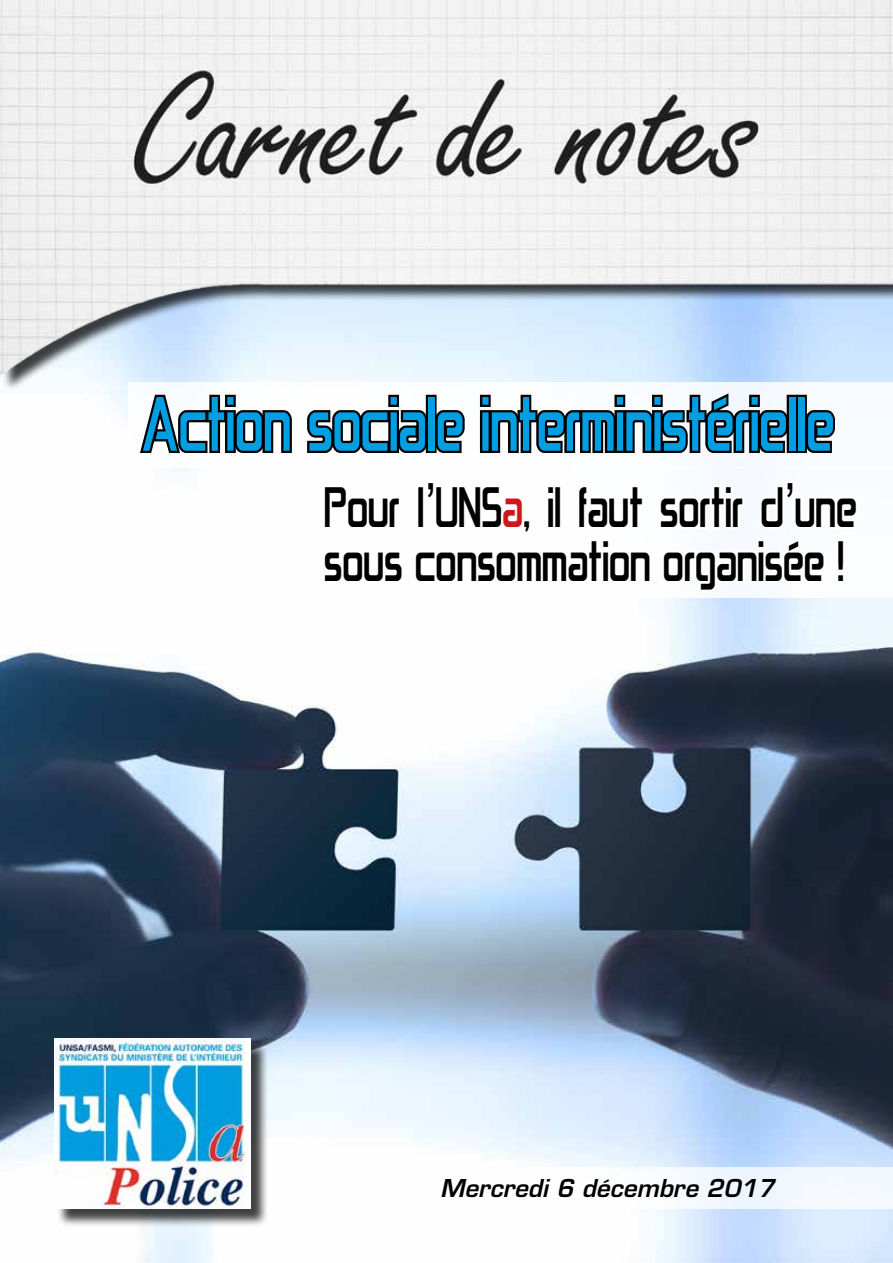
<style>
.page{position:relative;width:893px;height:1263px;background:#fff}
.page>*{position:absolute;margin:0;border:0;box-sizing:border-box;transform-origin:0 0}
.t1{font:82.5px "Conviction";color:#009fe3;scale:.81 1}
.t2{font:61.05px/54px "Conviction";color:#000;scale:.81 1}
.t3{font:italic 600 24px "Eurostile LT Std";color:#000}
.s1{font-family:"Arial"}
.s2{color:#cd171a}
</style>
<div class="page">
<img style="left:0;top:408px;width:893px;height:855px">
<img style="left:0;top:0;width:893px;height:408px">
<div style="left:302px;top:468px;width:591px;height:130px;background:#fff"></div>
<div style="left:56px;top:1041px;width:212px;height:186px;background:#000;opacity:.75"></div>
<img style="left:54px;top:1039px;width:196px;height:170px">
<div style="left:427px;top:1167px;width:466px;height:42px;background:#fff"></div>
<div style="left:128px;top:383px;width:765px;height:85px;background:#fff"></div>
<svg style="left:140px;top:394px;width:152px;height:59px"></svg>
<svg style="left:307px;top:394px;width:158px;height:59px"></svg>
<svg style="left:479px;top:390px;width:311px;height:65px"></svg>
<div style="left:787px;top:395px;width:10px;height:58px;border:4px solid #000"></div>
<div style="left:796px;top:395px;width:11px;height:58px;border:4px solid #000"></div>
<svg style="left:803px;top:407px;width:32px;height:47px"></svg>
<h1 class="t1" style="left:143px;top:382px;width:857px">Action sociale interministérielle</h1>
<p class="t2" style="left:325px;top:479px;width:659px">Pour l<span class="s1">’</span>UNS<span class="s2">a</span>, il faut sortir d<span class="s1">’</span>une sous consommation organisée !</p>
<p class="t3" style="left:440px;top:1173px;width:336px">Mercredi 6 décembre 2017</p>
</div>
